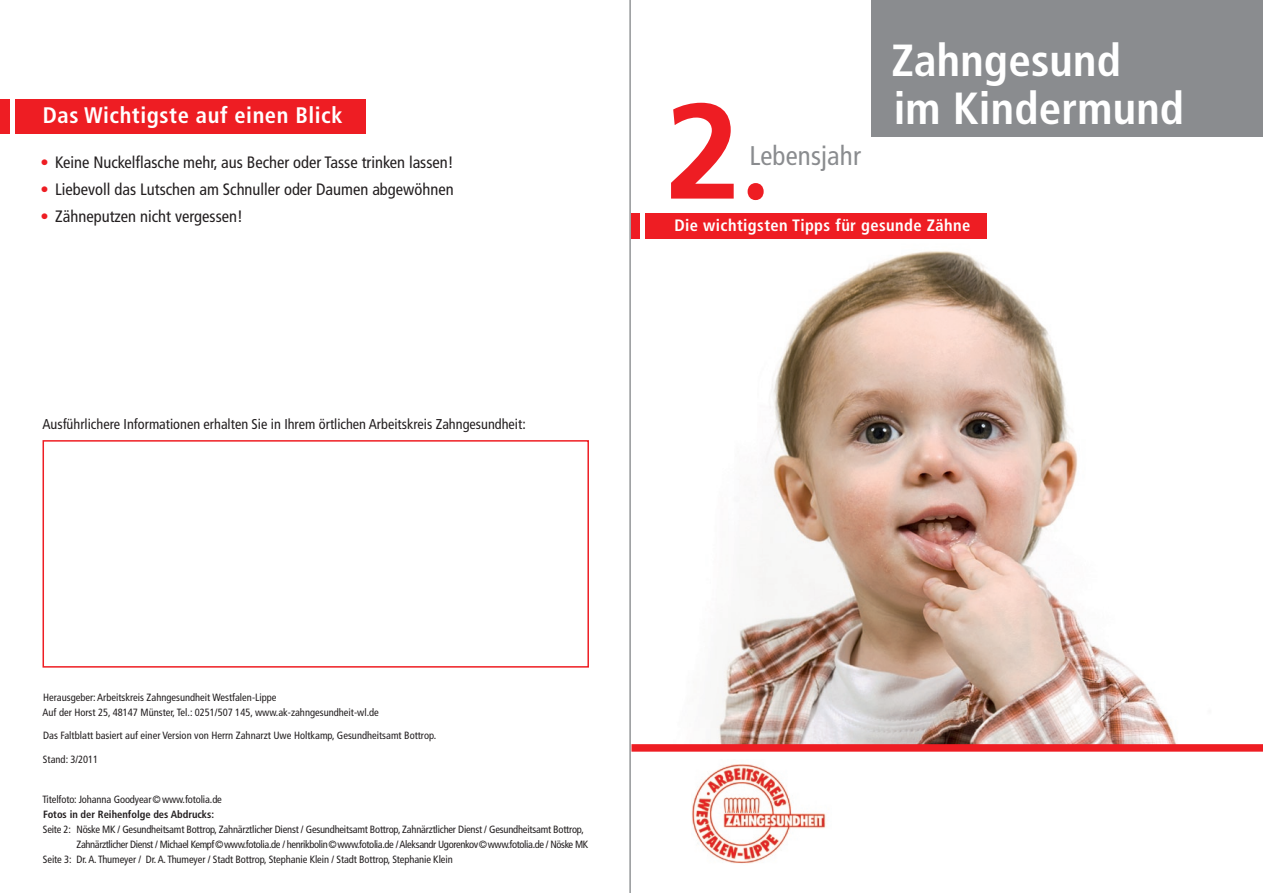
<style>
.page{position:relative;width:1263px;height:893px;background:#fff}
.page>*{position:absolute;margin:0;border:0;box-sizing:border-box;transform-origin:0 0}
.t1{font:700 135px "Frutiger";color:#ee1d23}
.t2{font:700 condensed 45px/48px "Frutiger";letter-spacing:.005em;color:#fff}
.t3{font:condensed 27px "Frutiger";letter-spacing:.005em;color:#8a8c8f}
.t4{font:700 condensed 22.5px "Frutiger";letter-spacing:.025em;color:#fff}
.t5{font:condensed 16.5px "Frutiger";color:#231f20}
.t6{font:700 condensed 16.5px "Frutiger";letter-spacing:.025em;color:#fff}
.t7{font:condensed 14.25px "Frutiger";color:#231f20}
.t8{font:condensed 10.5px/15px "Frutiger";letter-spacing:-.01em;color:#231f20}
.t9{font:condensed 10.5px "Frutiger";letter-spacing:-.035em;color:#231f20}
.t10{font:700 condensed 10.5px "Frutiger";color:#231f20}
.s1{color:#ee1d23}
.s2{font-family:"Myriad Pro";font-weight:400}
</style>
<div class="page">
<img style="left:717px;top:234px;width:460px;height:510px">
<img style="left:692px;top:764px;width:134px;height:100px">
<div style="left:872px;top:0;width:391px;height:136px;background:#8a8c8f"></div>
<div style="left:631px;top:744px;width:632px;height:8px;background:#ee1d23"></div>
<div style="left:631px;top:214px;width:355px;height:25px;background:#ee1d23"></div>
<hr style="left:640px;top:0;width:4px;height:425px;background:#fff">
<div style="left:43px;top:440px;width:546px;height:228px;border:2px solid #ee1d23"></div>
<div style="left:0;top:100px;width:366px;height:34px;background:#ee1d23"></div>
<hr style="left:11px;top:0;width:4px;height:893px;background:#fff">
<hr style="left:629px;top:0;width:2px;height:893px;background:#939598">
<h3 class="t4" style="left:43px;top:102px;width:301px">Das Wichtigste auf einen Blick</h3>
<h3 class="t5" style="left:41px;top:152px;width:414px"><span class="s1">•</span> Keine Nuckelflasche mehr, aus Becher oder Tasse trinken lassen!</h3>
<h3 class="t5" style="left:41px;top:179px;width:415px"><span class="s1">•</span> Liebevoll das Lutschen am Schnuller oder Daumen abgewöhnen</h3>
<h3 class="t5" style="left:41px;top:206px;width:204px"><span class="s1">•</span> Zähneputzen nicht vergessen!</h3>
<h3 class="t7" style="left:42px;top:416px;width:485px">Ausführlichere Informationen erhalten Sie in Ihrem örtlichen Arbeitskreis Zahngesundheit:</h3>
<h1 class="t1" style="left:665px;top:72px;width:105px">2<span class="s2">.</span></h1>
<h3 class="t3" style="left:749px;top:140px;width:113px">Lebensjahr</h3>
<h2 class="t2" style="left:891px;top:37px;width:294px">Zahngesund<br>im Kindermund</h2>
<h3 class="t6" style="left:674px;top:216px;width:298px">Die wichtigsten Tipps für gesunde Zähne</h3>
<p class="t8" style="left:43px;top:690px;width:338px">Herausgeber: Arbeitskreis Zahngesundheit Westfalen-Lippe<br>Auf der Horst 25, 48147 Münster, Tel.: 0251/507 145, www.ak-zahngesundheit-wl.de</p>
<p class="t8" style="left:43px;top:728px;width:395px">Das Faltblatt basiert auf einer Version von Herrn Zahnarzt Uwe Holtkamp, Gesundheitsamt Bottrop.</p>
<p class="t8" style="left:43px;top:751px;width:57px">Stand: 3/2011</p>
<p class="t8" style="left:42px;top:792px;width:181px">Titelfoto: Johanna Goodyear©www.fotolia.de</p>
<p class="t10" style="left:43px;top:808px;width:173px">Fotos in der Reihenfolge des Abdrucks:</p>
<p class="t8" style="left:43px;top:822px;width:542px">Seite 2: Nöske MK / Gesundheitsamt Bottrop, Zahnärztlicher Dienst / Gesundheitsamt Bottrop, Zahnärztlicher Dienst / Gesundheitsamt Bottrop,</p>
<p class="t9" style="left:77px;top:838px;width:513px">Zahnärztlicher Dienst / Michael Kempf©www.fotolia.de / henrikbolin©www.fotolia.de / Aleksandr Ugorenkov©www.fotolia.de / Nöske MK</p>
<p class="t8" style="left:43px;top:852px;width:411px">Seite 3: Dr. A. Thumeyer / Dr. A. Thumeyer / Stadt Bottrop, Stephanie Klein / Stadt Bottrop, Stephanie Klein</p>
</div>
